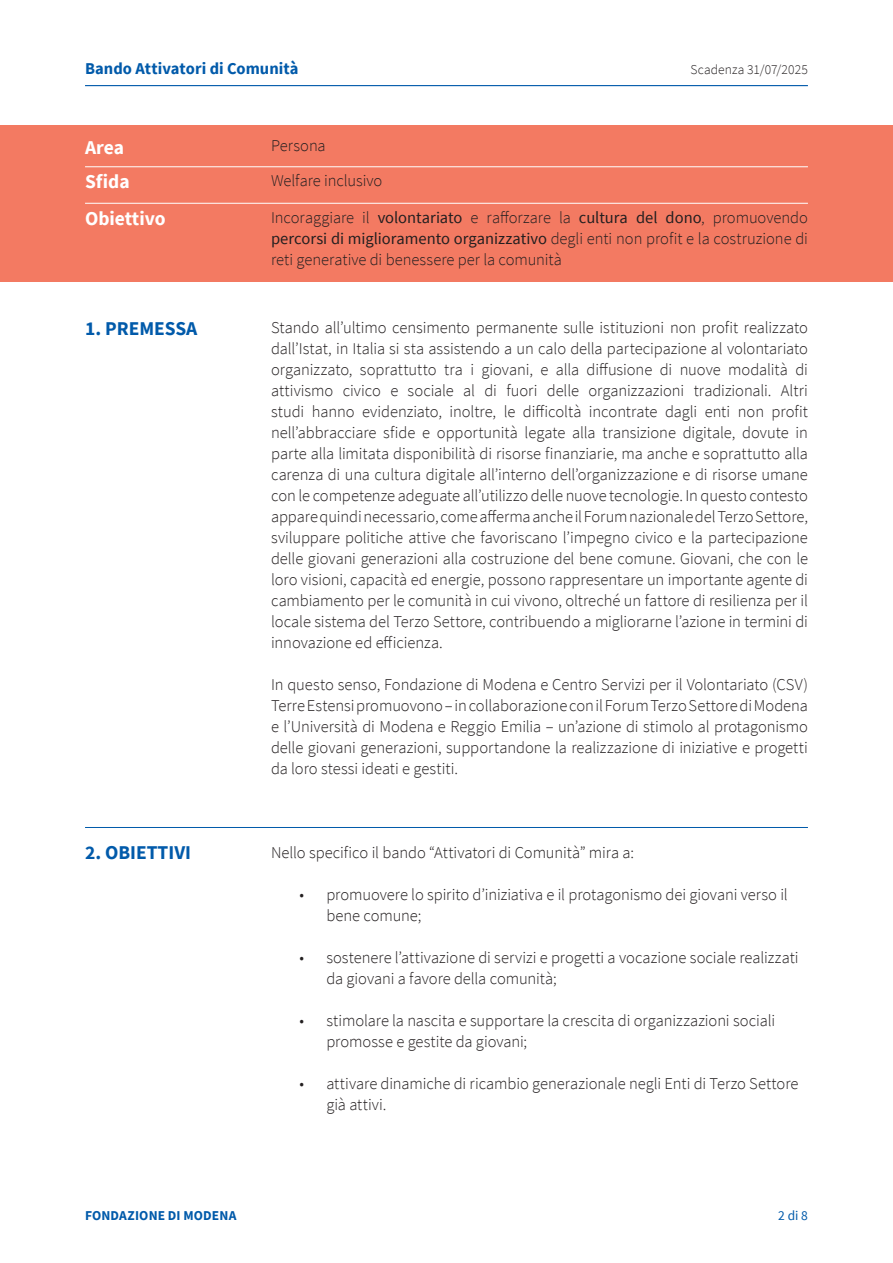
<style>
.page{position:relative;width:893px;height:1263px;background:#fff}
.page>*{position:absolute;margin:0;border:0;box-sizing:border-box;transform-origin:0 0}
.capitolo{font:700 19.5px "Source Sans Pro";color:#015aaa}
.t1{font:700 19.5px "Source Sans Pro";color:#fff}
.Paragrafo{font:300 16.5px/21px "Source Sans Pro";letter-spacing:-.005em;color:#231f20}
.t2{font:700 16.5px "Source Sans Pro";color:#015aaa}
.t3{font:300 13.5px "Source Sans Pro";letter-spacing:.01em;color:#231f20}
.t4{font:700 13.5px "Source Sans Pro";letter-spacing:.01em;color:#015aaa}
.t5{font:13.5px "Source Sans Pro";color:#015aaa}
.s1{font-weight:400}
</style>
<div class="page">
<hr style="left:85px;top:85px;width:723px;height:1px;background:#015aaa">
<div style="left:0;top:125px;width:893px;height:156px;background:#f37a62"></div>
<hr style="left:85px;top:827px;width:723px;height:1px;background:#015aaa">
<hr style="left:85px;top:203px;width:723px;height:1px;background:#fff">
<hr style="left:85px;top:166px;width:723px;height:1px;background:#fff">
<p class="t2" style="left:85px;top:58px;width:215px">Bando Attivatori di Comunità</p>
<p class="t3" style="left:690px;top:62px;width:119px">Scadenza 31/07/2025</p>
<p class="t1" style="left:85px;top:134px;width:40px">Area</p>
<p class="t1" style="left:85px;top:169px;width:46px">Sfida</p>
<p class="t1" style="left:85px;top:205px;width:82px">Obiettivo</p>
<p class="Paragrafo" style="left:271px;top:135px;width:56px">Persona</p>
<p class="Paragrafo" style="left:271px;top:170px;width:113px">Welfare inclusivo</p>
<p class="Paragrafo" style="left:271px;top:207px;width:538px;text-align:justify">Incoraggiare il <span class="s1">volontariato</span> e rafforzare la <span class="s1">cultura del dono</span>, promuovendo <span class="s1">percorsi di miglioramento organizzativo</span> degli enti non profit e la costruzione di reti generative di benessere per la comunità</p>
<p class="capitolo" style="left:85px;top:316px;width:114px">1. PREMESSA</p>
<p class="Paragrafo" style="left:271px;top:317px;width:538px;text-align:justify">Stando all’ultimo censimento permanente sulle istituzioni non profit realizzato dall’Istat, in Italia si sta assistendo a un calo della partecipazione al volontariato organizzato, soprattutto tra i giovani, e alla diffusione di nuove modalità di attivismo civico e sociale al di fuori delle organizzazioni tradizionali. Altri studi hanno evidenziato, inoltre, le difficoltà incontrate dagli enti non profit nell’abbracciare sfide e opportunità legate alla transizione digitale, dovute in parte alla limitata disponibilità di risorse finanziarie, ma anche e soprattutto alla carenza di una cultura digitale all’interno dell’organizzazione e di risorse umane con le competenze adeguate all’utilizzo delle nuove tecnologie. In questo contesto appare quindi necessario, come afferma anche il Forum nazionale del Terzo Settore, sviluppare politiche attive che favoriscano l’impegno civico e la partecipazione delle giovani generazioni alla costruzione del bene comune. Giovani, che con le loro visioni, capacità ed energie, possono rappresentare un importante agente di cambiamento per le comunità in cui vivono, oltreché un fattore di resilienza per il locale sistema del Terzo Settore, contribuendo a migliorarne l’azione in termini di innovazione ed efficienza.</p>
<p class="Paragrafo" style="left:271px;top:674px;width:538px;text-align:justify">In questo senso, Fondazione di Modena e Centro Servizi per il Volontariato (CSV)<br>Terre Estensi promuovono – in collaborazione con il Forum Terzo Settore di Modena e l’Università di Modena e Reggio Emilia – un’azione di stimolo al protagonismo delle giovani generazioni, supportandone la realizzazione di iniziative e progetti da loro stessi ideati e gestiti.</p>
<p class="capitolo" style="left:85px;top:839px;width:108px">2. OBIETTIVI</p>
<p class="Paragrafo" style="left:271px;top:842px;width:364px">Nello specifico il bando “Attivatori di Comunità” mira a:</p>
<p class="Paragrafo" style="left:326px;top:884px;width:463px;text-indent:-27px">• promuovere lo spirito d’iniziativa e il protagonismo dei giovani verso il bene comune;</p>
<p class="Paragrafo" style="left:326px;top:947px;width:474px;text-indent:-27px">• sostenere l’attivazione di servizi e progetti a vocazione sociale realizzati da giovani a favore della comunità;</p>
<p class="Paragrafo" style="left:326px;top:1010px;width:450px;text-indent:-27px">• stimolare la nascita e supportare la crescita di organizzazioni sociali promosse e gestite da giovani;</p>
<p class="Paragrafo" style="left:326px;top:1073px;width:474px;text-indent:-27px">• attivare dinamiche di ricambio generazionale negli Enti di Terzo Settore già attivi.</p>
<p class="t4" style="left:85px;top:1207px;width:153px">FONDAZIONE DI MODENA</p>
<p class="t5" style="left:778px;top:1207px;width:31px">2 di 8</p>
</div>
